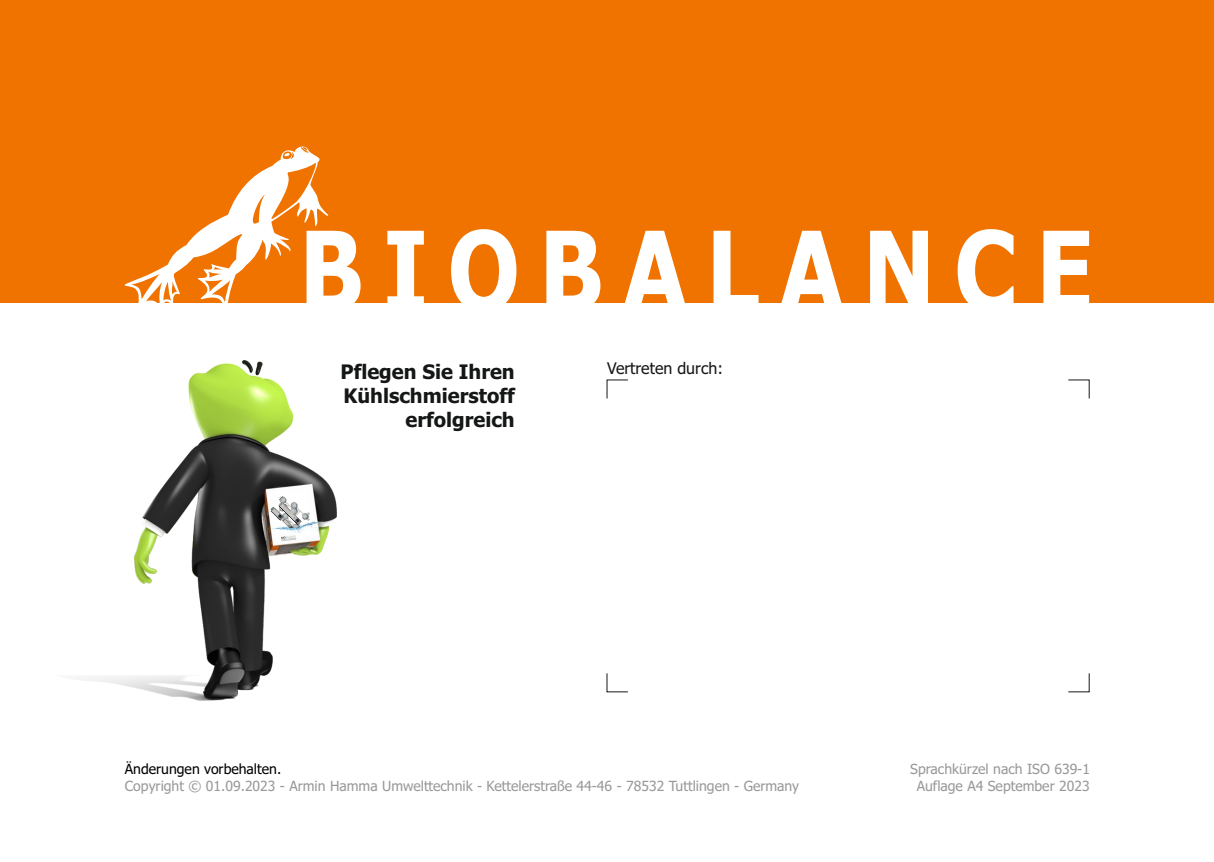
<style>
.page{position:relative;width:1214px;height:862px;background:#fff}
.page>*{position:absolute;margin:0;border:0;box-sizing:border-box;transform-origin:0 0}
.t1{font:700 109.2px "Tahoma";letter-spacing:.215em;color:#fff;scale:.85 1}
.t2{font:700 20px/24.2px "Tahoma";color:#151616;text-align:right}
.t3{font:16px "Tahoma";color:#151616}
.t4{font:14px "Tahoma";color:#999}
.t5{font:14px "Tahoma";color:#000}
</style>
<div class="page">
<div style="left:0;top:0;width:1213px;height:303px;background:#f07300"></div>
<svg style="left:124px;top:146px;width:205px;height:157px"></svg>
<svg style="left:606px;top:379px;width:22px;height:20px"></svg>
<svg style="left:606px;top:673px;width:22px;height:20px"></svg>
<svg style="left:1068px;top:673px;width:22px;height:20px"></svg>
<svg style="left:1068px;top:379px;width:22px;height:20px"></svg>
<img style="left:79px;top:360px;width:257px;height:340px">
<img style="left:270px;top:499px;width:6px;height:21px">
<img style="left:276px;top:491px;width:36px;height:36px">
<h1 class="t1" style="left:299px;top:227px;width:935px">BIOBALANCE</h1>
<h2 class="t2" style="left:340px;top:361px;width:176px">Pflegen Sie Ihren</h2>
<p class="t3" style="left:607px;top:362px;width:117px">Vertreten durch:</p>
<h2 class="t2" style="left:343px;top:385px;width:173px">Kühlschmierstoff erfolgreich</h2>
<p class="t5" style="left:125px;top:763px;width:158px">Änderungen vorbehalten.</p>
<p class="t4" style="left:125px;top:780px;width:675px">Copyright © 01.09.2023 - Armin Hamma Umwelttechnik - Kettelerstraße 44-46 - 78532 Tuttlingen - Germany</p>
<p class="t4" style="left:916px;top:780px;width:174px">Auflage A4 September 2023</p>
<p class="t4" style="left:910px;top:763px;width:181px">Sprachkürzel nach ISO 639-1</p>
</div>
